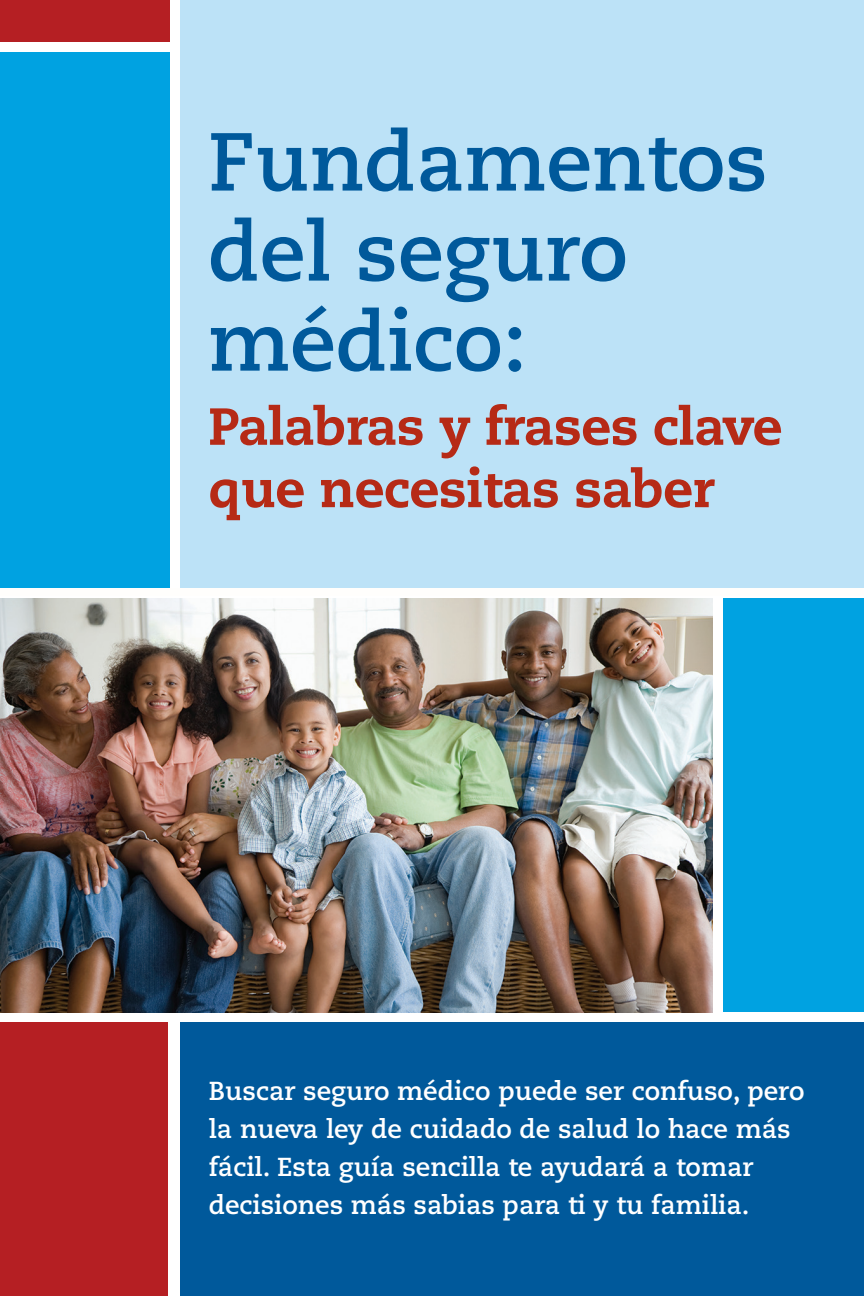
<style>
.page{position:relative;width:864px;height:1296px;background:#fff}
.page>*{position:absolute;margin:0;border:0;box-sizing:border-box;transform-origin:0 0}
.t1{font:700 82px/90px "Caecilia LT Std";color:#00599b}
.t2{font:800 52px/62.4px "Caecilia LT Std";letter-spacing:-.01em;color:#b62a16}
.t3{font:700 26px/38px "Caecilia LT Std";color:#fff}
</style>
<div class="page">
<div style="left:0;top:1023px;width:168px;height:273px;background:#b51f23"></div>
<div style="left:724px;top:599px;width:140px;height:413px;background:#00a2e1"></div>
<div style="left:180px;top:1023px;width:684px;height:273px;background:#00599b"></div>
<div style="left:180px;top:0;width:684px;height:592px;background:#bce2f7"></div>
<div style="left:0;top:52px;width:170px;height:543px;background:#00a2e1"></div>
<div style="left:0;top:0;width:170px;height:42px;background:#b51f23"></div>
<div style="left:0;top:588px;width:864px;height:8px;background:#fffefc"></div>
<img style="left:0;top:599px;width:713px;height:413px">
<h1 class="t1" style="left:208px;top:118px;width:561px">Fundamentos del seguro médico:</h1>
<h2 class="t2" style="left:208px;top:396px;width:576px">Palabras y frases clave que necesitas saber</h2>
<p class="t3" style="left:209px;top:1072px;width:597px">Buscar seguro médico puede ser confuso, pero la nueva ley de cuidado de salud lo hace más fácil. Esta guía sencilla te ayudará a tomar decisiones más sabias para ti y tu familia.</p>
</div>
